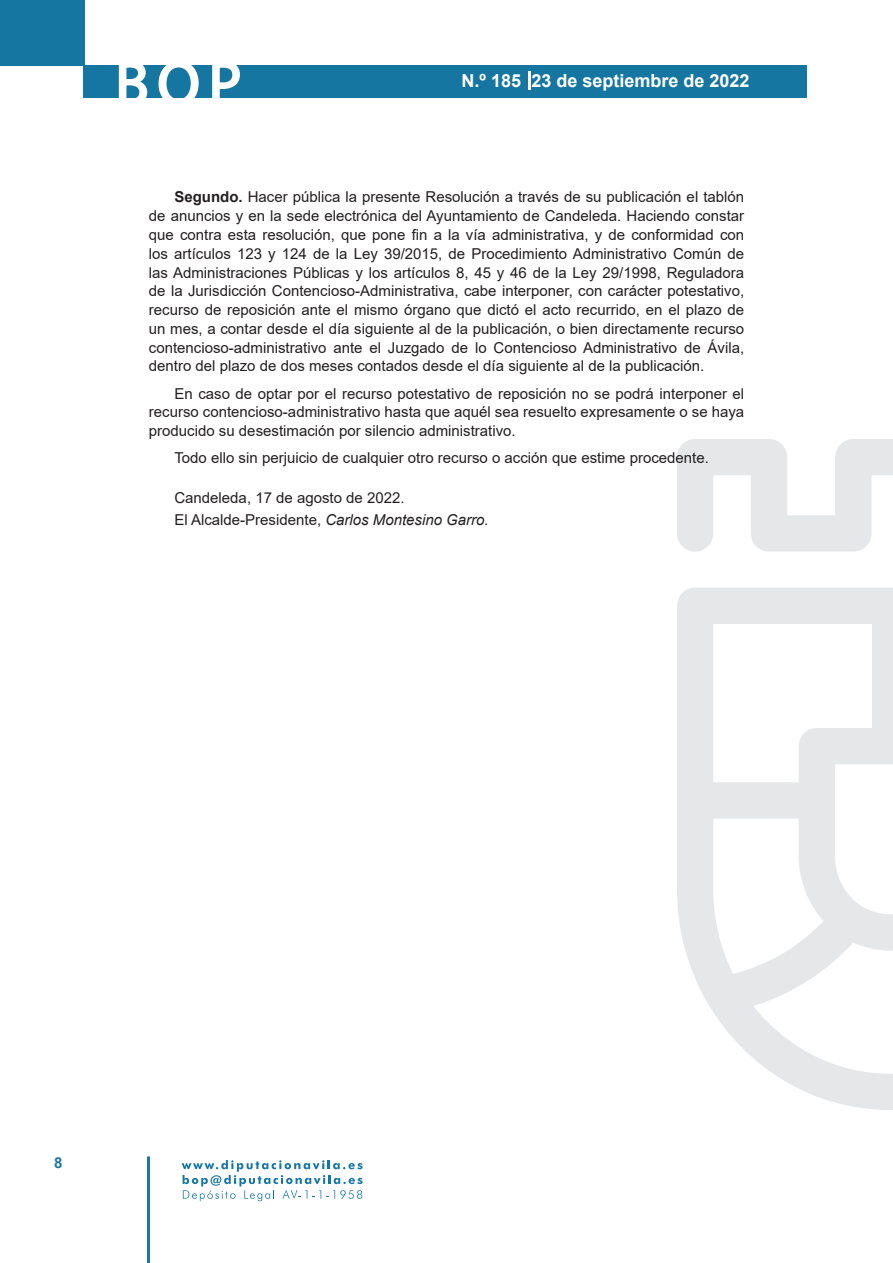
<style>
.page{position:relative;width:893px;height:1263px;background:#fff}
.page>*{position:absolute;margin:0;border:0;box-sizing:border-box;transform-origin:0 0}
.t1{font:500 61.5px "Avant Garde";color:#fff}
.t2{font:700 18px "Arial";color:#fff}
.t3{font:15px/18.8px "Arial";color:#231f20;text-align:justify}
.t4{font:700 15px "Arial";color:#1d76a4}
.s1{font-weight:700}
.s2{font-style:italic}
</style>
<div class="page">
<div style="left:0;top:0;width:85px;height:65px;background:#1676a2"></div>
<div style="left:84px;top:65px;width:723px;height:33px;background:#1676a2"></div>
<svg style="left:118px;top:65px;width:30px;height:33px"></svg>
<svg style="left:158px;top:65px;width:41px;height:33px"></svg>
<svg style="left:212px;top:65px;width:28px;height:33px"></svg>
<svg style="left:182px;top:1160px;width:181px;height:41px"></svg>
<hr style="left:147px;top:1156px;width:3px;height:107px;background:#1d76a4">
<svg style="left:529px;top:71px;width:2px;height:19px"></svg>
<svg style="left:677px;top:439px;width:216px;height:671px"></svg>
<h1 class="t1" style="left:115px;top:46px;width:128px">BOP</h1>
<p class="t2" style="left:462px;top:68px;width:289px">N.º 185 23 de septiembre de 2022</p>
<p class="t3" style="left:149px;top:188px;width:597px;text-indent:26px"><span class="s1">Segundo.</span> Hacer pública la presente Resolución a través de su publicación el tablón de anuncios y en la sede electrónica del Ayuntamiento de Candeleda. Haciendo constar que contra esta resolución, que pone fin a la vía administrativa, y de conformidad con los artículos 123 y 124 de la Ley 39/2015, de Procedimiento Administrativo Común de las Administraciones Públicas y los artículos 8, 45 y 46 de la Ley 29/1998, Reguladora de la Jurisdicción Contencioso-Administrativa, cabe interponer, con carácter potestativo, recurso de reposición ante el mismo órgano que dictó el acto recurrido, en el plazo de un mes, a contar desde el día siguiente al de la publicación, o bien directamente recurso contencioso-administrativo ante el Juzgado de lo Contencioso Administrativo de Ávila, dentro del plazo de dos meses contados desde el día siguiente al de la publicación.</p>
<p class="t3" style="left:149px;top:384px;width:597px;text-indent:26px">En caso de optar por el recurso potestativo de reposición no se podrá interponer el recurso contencioso-administrativo hasta que aquél sea resuelto expresamente o se haya producido su desestimación por silencio administrativo.</p>
<p class="t3" style="left:174px;top:448px;width:536px">Todo ello sin perjuicio de cualquier otro recurso o acción que estime procedente.</p>
<p class="t3" style="left:174px;top:486px;width:316px;line-height:22.2px">Candeleda, 17 de agosto de 2022.<br>El Alcalde-Presidente, <span class="s2">Carlos Montesino Garro.</span></p>
<p class="t4" style="left:54px;top:1152px;width:10px">8</p>
</div>
